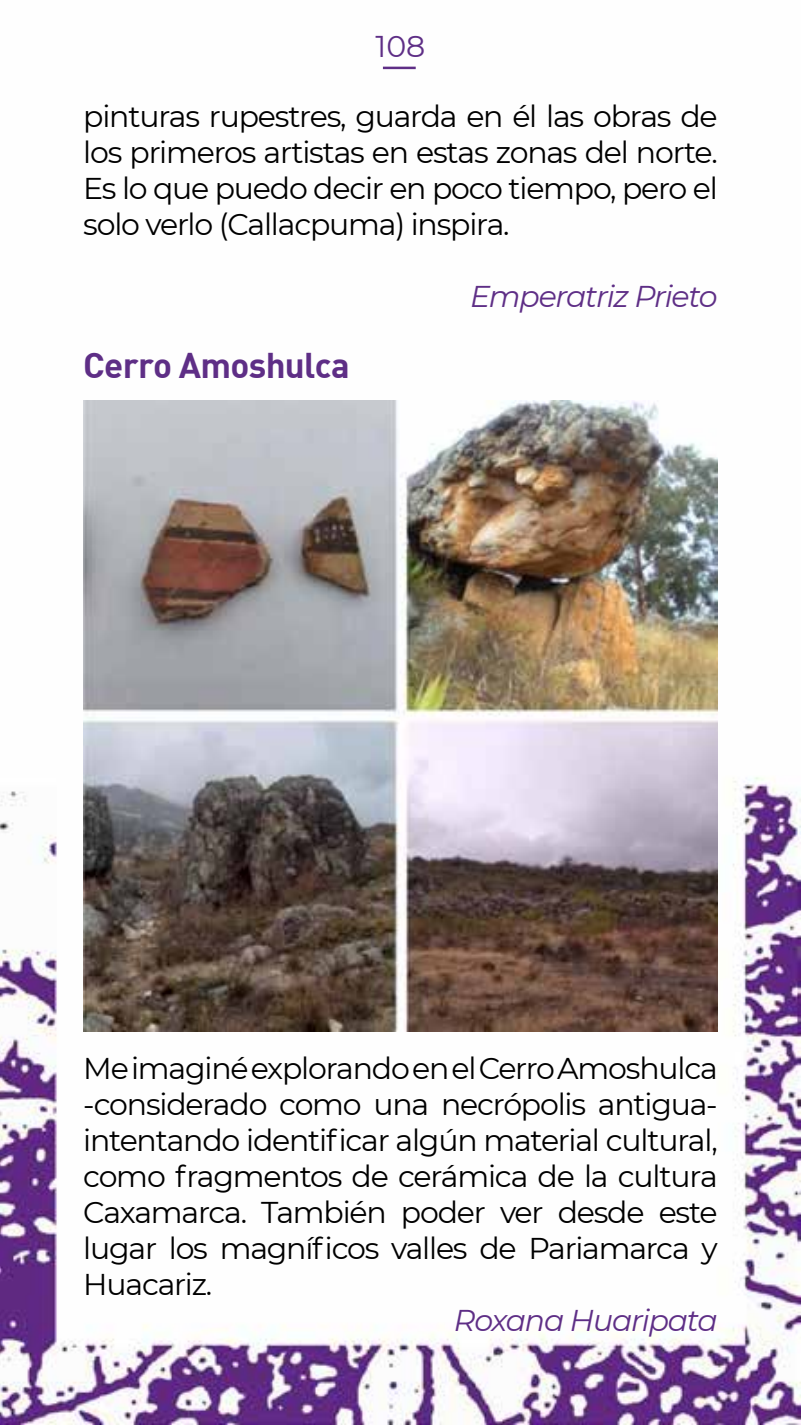
<style>
.page{position:relative;width:801px;height:1425px;background:#fff}
.page>*{position:absolute;margin:0;border:0;box-sizing:border-box;transform-origin:0 0}
.t1{font:700 35px "DIN";letter-spacing:-.02em;color:#5e2e86}
.t2{font:30px/36px "Montserrat";letter-spacing:-.04em;color:#000;text-align:justify}
.t3{font:italic 30px "Montserrat";letter-spacing:-.04em;color:#5e2e86}
.t4{font:30px "Montserrat";color:#5e2e86}
</style>
<div class="page">
<img style="left:0;top:66px;width:801px;height:1358px">
<img style="left:83px;top:400px;width:635px;height:631px">
<hr style="left:383px;top:67px;width:33px;height:2px;background:#5e2e86">
<p class="t4" style="left:375px;top:26px;width:51px">108</p>
<p class="t2" style="left:83px;top:97px;width:636px">pinturas rupestres, guarda en él las obras de los primeros artistas en estas zonas del norte.<br>Es lo que puedo decir en poco tiempo, pero el solo verlo (Callacpuma) inspira.</p>
<p class="t1" style="left:83px;top:342px;width:268px">Cerro Amoshulca</p>
<p class="t3" style="left:470px;top:276px;width:249px">Emperatriz Prieto</p>
<p class="t2" style="left:83px;top:1049px;width:636px">Me imaginé explorando en el Cerro Amoshulca -considerado como una necrópolis antigua&shy;intentando identificar algún material cultural, como fragmentos de cerámica de la cultura Caxamarca. También poder ver desde este lugar los magníficos valles de Pariamarca y Huacariz.</p>
<p class="t3" style="left:454px;top:1300px;width:265px">Roxana Huaripata</p>
</div>
